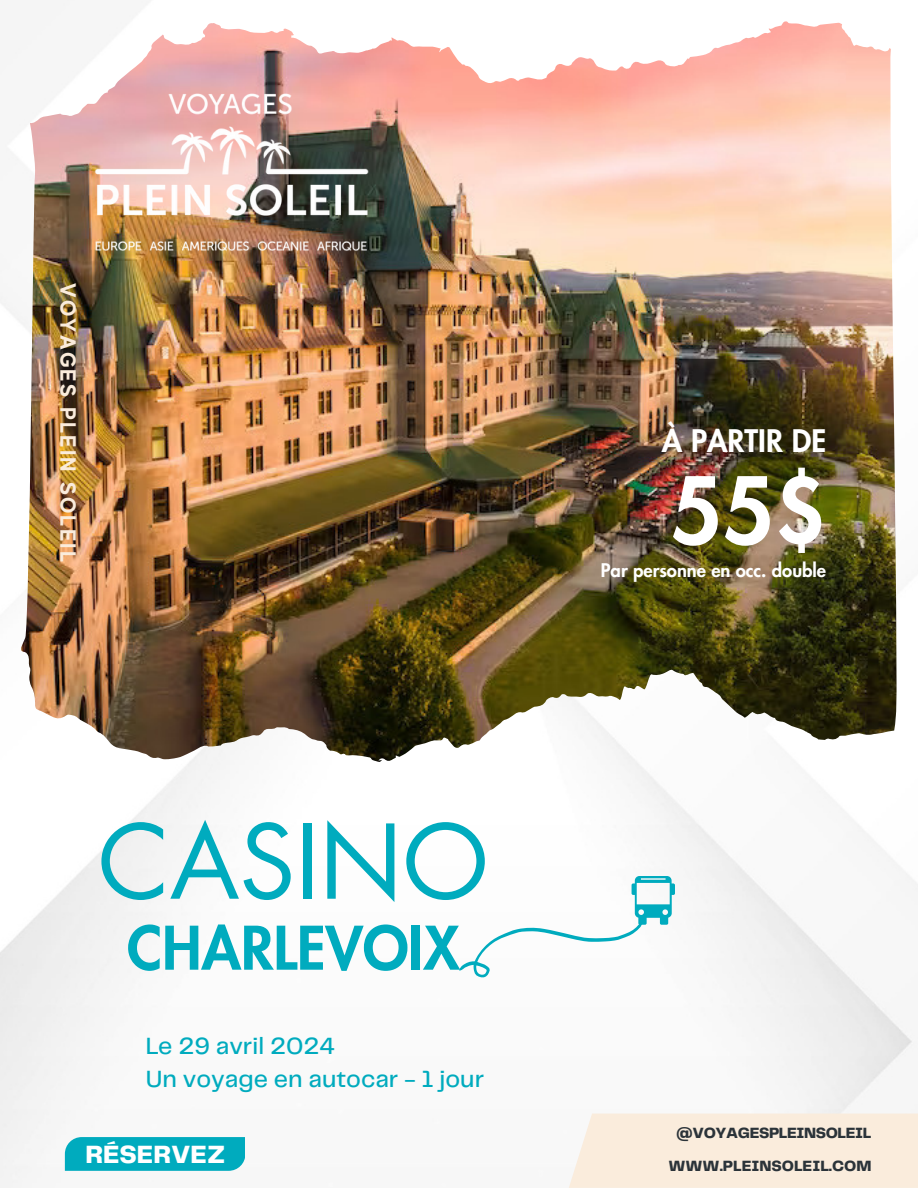
<style>
.page{position:relative;width:918px;height:1188px;background:#fff}
.page>*{position:absolute;margin:0;border:0;box-sizing:border-box;transform-origin:0 0}
.t1{font:99.9px "Futura LT Pro";color:#00abbe}
.t2{font:800 90px "Futura LT Pro";color:#fff}
.t3{font:800 58.35px "Futura LT Pro";color:#00abbe}
.t4{font:800 30.3px "Futura LT Pro";color:#fff}
.t5{font:800 25.95px "Telegraf";color:#fff}
.t6{font:500 24.45px/33.8px "Telegraf";color:#00abbe}
.t7{font:700 22.05px "MADE Evolve Sans";letter-spacing:.1em;color:#faecdc}
.t8{font:800 18.45px "Futura LT Pro";color:#fff}
.t9{font:800 15.45px "Telegraf";color:#2b3339}
.t10{font:800 15.45px "Telegraf";letter-spacing:-.025em;color:#2b3339}
</style>
<div class="page">
<img style="left:0;top:0;width:918px;height:1188px">
<img style="left:224px;top:22px;width:672px;height:655px">
<svg style="left:65px;top:1137px;width:180px;height:34px;background:#06acbf"></svg>
<div style="left:569px;top:1114px;width:349px;height:74px;background:#faecdc"></div>
<svg style="left:459px;top:876px;width:216px;height:102px"></svg>
<img style="left:92px;top:92px;width:280px;height:162px">
<p class="t7" style="left:81px;top:283px;width:280px;rotate:90deg">VOYAGES PLEIN SOLEIL</p>
<p class="t1" style="left:98px;top:816px;width:392px">CASINO</p>
<h4 class="t3" style="left:127px;top:922px;width:334px">CHARLEVOIX</h4>
<h1 class="t6" style="left:146px;top:1030px;width:340px">Le 29 avril 2024<br>Un voyage en autocar - 1 jour</h1>
<p class="t5" style="left:85px;top:1143px;width:141px">RÉSERVEZ</p>
<h3 class="t4" style="left:662px;top:427px;width:166px">À PARTIR DE</h3>
<h6 class="t2" style="left:670px;top:470px;width:158px">55$</h6>
<p class="t8" style="left:601px;top:562px;width:227px">Par personne en occ. double</p>
<h2 class="t10" style="left:676px;top:1127px;width:197px">@VOYAGESPLEINSOLEIL</h2>
<p class="t9" style="left:668px;top:1159px;width:205px">WWW.PLEINSOLEIL.COM</p>
</div>
